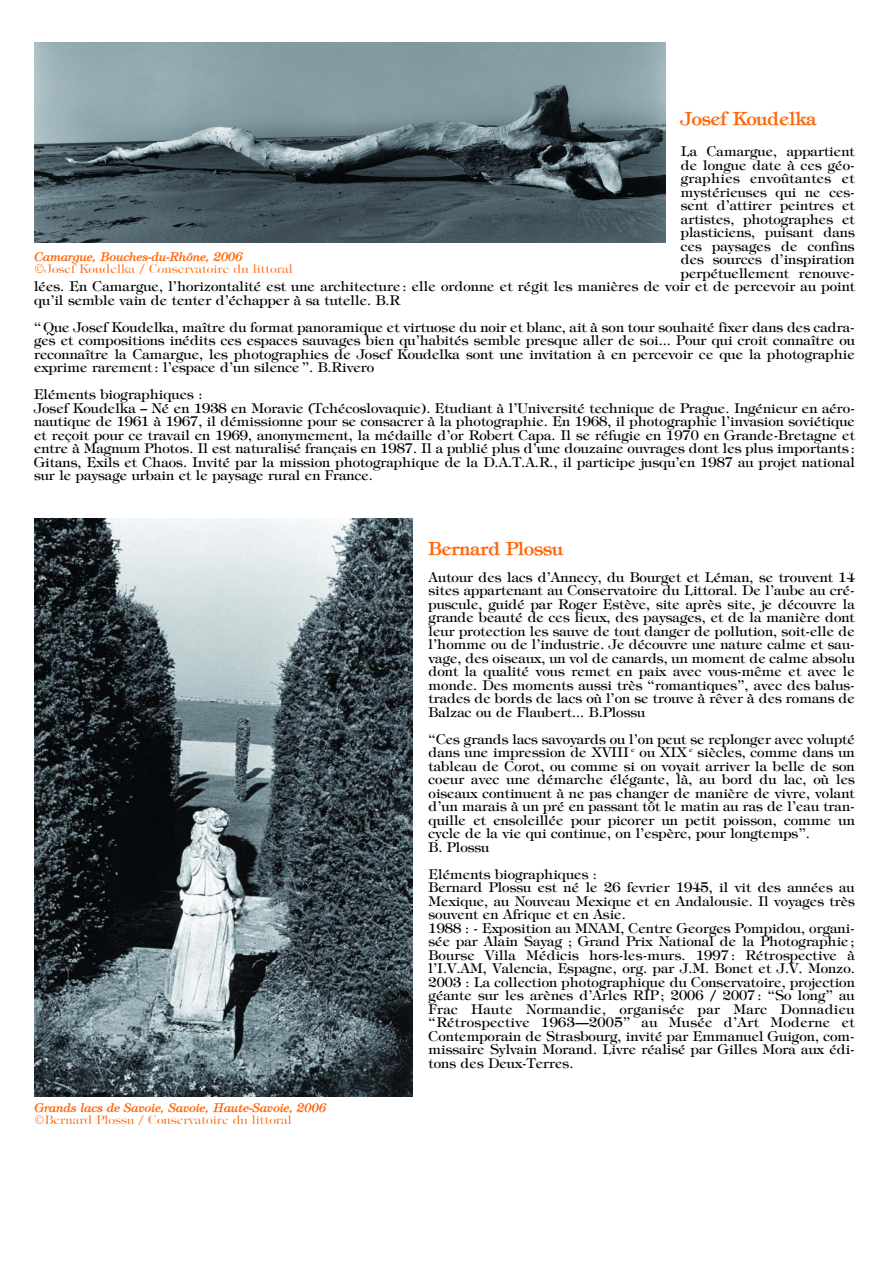
<style>
.page{position:relative;width:893px;height:1263px;background:#fff}
.page>*{position:absolute;margin:0;border:0;box-sizing:border-box;transform-origin:0 0}
.t1{font:18px "ADELLE40";color:#ff6609}
.t2{font:13.5px/13.5px "ADELLE20";color:#000}
.t3{font:13.5px "ADELLE20";letter-spacing:.02em;color:#000}
.t4{font:12px "ADELLE";color:#ff6609}
.t5{font:italic 12px "ADELLE40";color:#ff6609}
</style>
<div class="page">
<img style="left:34px;top:519px;width:378px;height:577px">
<img style="left:34px;top:43px;width:631px;height:199px">
<h1 class="t1" style="left:681px;top:111px;width:137px">Josef Koudelka</h1>
<p class="t2" style="left:681px;top:146px;width:175px">La Camargue, appartient</p>
<p class="t2" style="left:681px;top:160px;width:175px">de longue date à ces géo-</p>
<p class="t3" style="left:681px;top:173px;width:175px">graphies envoûtantes et</p>
<p class="t2" style="left:681px;top:187px;width:175px">mystérieuses qui ne ces-</p>
<p class="t2" style="left:681px;top:200px;width:175px">sent d’attirer peintres et</p>
<p class="t2" style="left:681px;top:214px;width:175px">artistes, photographes et</p>
<p class="t2" style="left:681px;top:227px;width:175px">plasticiens, puisant dans</p>
<p class="t2" style="left:681px;top:241px;width:175px">ces paysages de confins</p>
<p class="t2" style="left:681px;top:254px;width:175px">des sources d’inspiration</p>
<p class="t2" style="left:681px;top:268px;width:175px">perpétuellement renouve-</p>
<p class="t2" style="left:34px;top:281px;width:823px">lées. En Camargue, l’horizontalité est une architecture : elle ordonne et régit les manières de voir et de percevoir au point</p>
<p class="t2" style="left:34px;top:295px;width:368px">qu’il semble vain de tenter d’échapper à sa tutelle. B.R</p>
<p class="t2" style="left:34px;top:322px;width:823px;text-align:justify">“ Que Josef Koudelka, maître du format panoramique et virtuose du noir et blanc, ait à son tour souhaité fixer dans des cadra&shy;ges et compositions inédits ces espaces sauvages bien qu’habités semble presque aller de soi... Pour qui croit connaître ou reconnaître la Camargue, les photographies de Josef Koudelka sont une invitation à en percevoir ce que la photographie exprime rarement : l’espace d’un silence ”. B.Rivero</p>
<p class="t2" style="left:34px;top:389px;width:822px">Eléments biographiques :<br>Josef Koudelka – Né en 1938 en Moravie (Tchécoslovaquie). Etudiant à l’Université technique de Prague. Ingénieur en aéro&shy;nautique de 1961 à 1967, il démissionne pour se consacrer à la photographie. En 1968, il photographie l’invasion soviétique et reçoit pour ce travail en 1969, anonymement, la médaille d’or Robert Capa. Il se réfugie en 1970 en Grande-Bretagne et entre à Magnum Photos. Il est naturalisé français en 1987. Il a publié plus d’une douzaine ouvrages dont les plus importants :<br>Gitans, Exils et Chaos. Invité par la mission photographique de la D.A.T.A.R., il participe jusqu’en 1987 au projet national sur le paysage urbain et le paysage rural en France.</p>
<p class="t5" style="left:34px;top:250px;width:210px">Camargue, Bouches-du-Rhône, 2006</p>
<p class="t4" style="left:34px;top:264px;width:260px">©Josef Koudelka / Conservatoire du littoral</p>
<p class="t5" style="left:34px;top:1101px;width:293px">Grands lacs de Savoie, Savoie, Haute-Savoie, 2006</p>
<p class="t4" style="left:34px;top:1115px;width:259px">©Bernard Plossu / Conservatoire du littoral</p>
<h1 class="t1" style="left:429px;top:541px;width:136px">Bernard Plossu</h1>
<p class="t2" style="left:429px;top:571px;width:428px;text-align:justify">Autour des lacs d’Annecy, du Bourget et Léman, se trouvent 14 sites appartenant au Conservatoire du Littoral. De l’aube au cré&shy;puscule, guidé par Roger Estève, site après site, je découvre la grande beauté de ces lieux, des paysages, et de la manière dont leur protection les sauve de tout danger de pollution, soit-elle de l’homme ou de l’industrie. Je découvre une nature calme et sau&shy;vage, des oiseaux, un vol de canards, un moment de calme absolu dont la qualité vous remet en paix avec vous-même et avec le monde. Des moments aussi très “romantiques”, avec des balus&shy;trades de bords de lacs où l’on se trouve à rêver à des romans de Balzac ou de Flaubert... B.Plossu</p>
<p class="t2" style="left:429px;top:733px;width:428px">“Ces grands lacs savoyards ou l’on peut se replonger avec volupté dans une impression de XVIII <sup>e</sup> ou XIX <sup>e</sup> siècles, comme dans un tableau de Corot, ou comme si on voyait arriver la belle de son coeur avec une démarche élégante, là, au bord du lac, où les oiseaux continuent à ne pas changer de manière de vivre, volant d’un marais à un pré en passant tôt le matin au ras de l’eau tran&shy;quille et ensoleillée pour picorer un petit poisson, comme un cycle de la vie qui continue, on l’espère, pour longtemps”.<br>B. Plossu</p>
<p class="t2" style="left:429px;top:868px;width:428px">Eléments biographiques :<br>Bernard Plossu est né le 26 fevrier 1945, il vit des années au Mexique, au Nouveau Mexique et en Andalousie. Il voyages très souvent en Afrique et en Asie.<br>1988 : - Exposition au MNAM, Centre Georges Pompidou, organi&shy;sée par Alain Sayag ; Grand Prix National de la Photographie ; Bourse Villa Médicis hors-les-murs. 1997 : Rétrospective à l’I.V.AM, Valencia, Espagne, org. par J.M. Bonet et J.V. Monzo.<br>2003 : La collection photographique du Conservatoire, projection géante sur les arènes d’Arles RIP; 2006 / 2007: “So long” au Frac Haute Normandie, organisée par Marc Donnadieu “Rétrospective 1963—2005” au Musée d’Art Moderne et Contemporain de Strasbourg, invité par Emmanuel Guigon, com&shy;missaire Sylvain Morand. Livre réalisé par Gilles Mora aux édi&shy;tons des Deux-Terres.</p>
</div>
